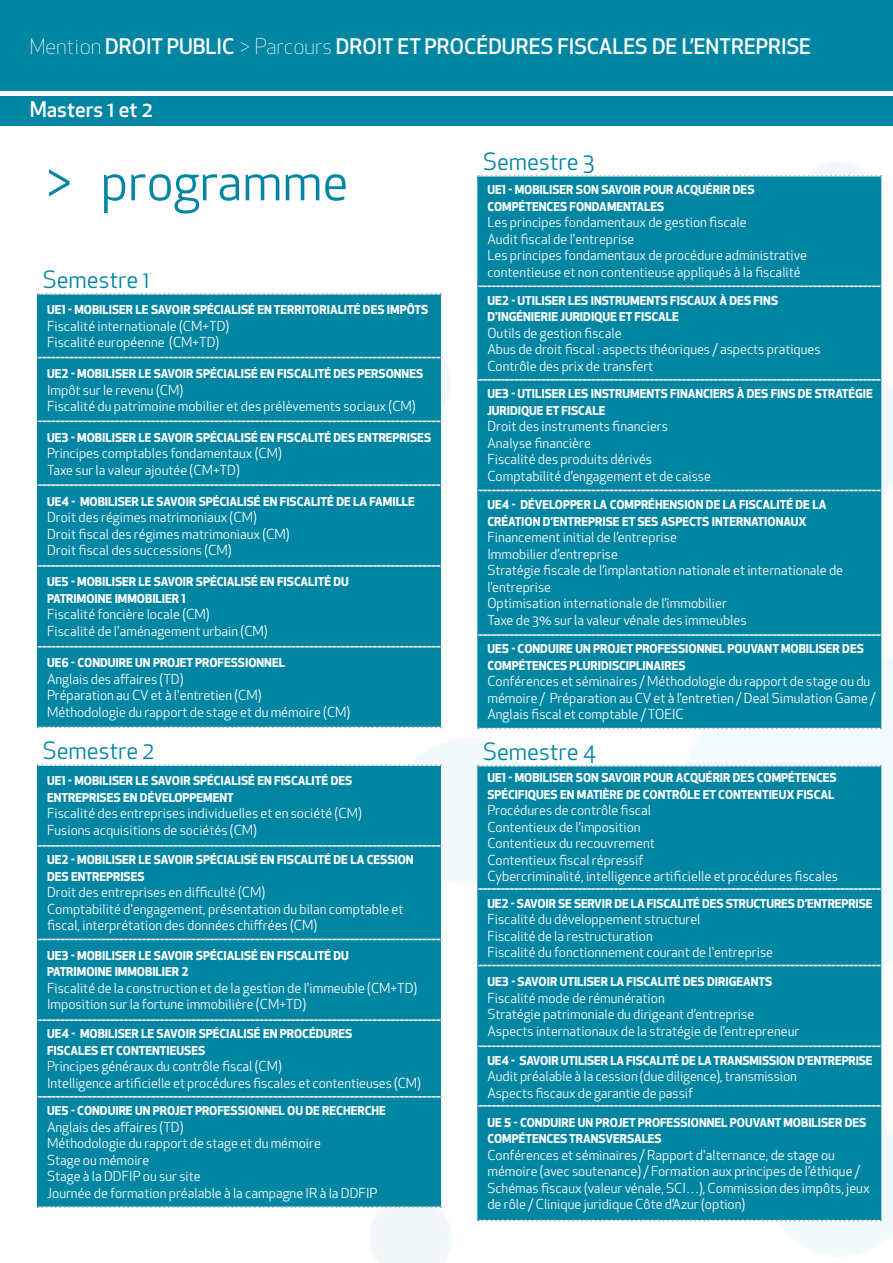
<style>
.page{position:relative;width:893px;height:1263px;background:#fff}
.page>*{position:absolute;margin:0;border:0;box-sizing:border-box;transform-origin:0 0}
.t1{font:51px "Apex New";color:#0085a3}
.t2{font:23.25px "Apex New";color:#0085a3}
.t3{font:500 21px "Apex New";color:#fff}
.t4{font:13.5px/16.5px "Apex New";color:#fff}
.t5{font:700 12px/16.5px "Apex New";color:#fff}
.s1{font-weight:300}
</style>
<div class="page">
<img style="left:191px;top:162px;width:702px;height:1101px">
<div style="left:0;top:0;width:893px;height:90px;background:#0085a3"></div>
<div style="left:0;top:96px;width:893px;height:30px;background:#0085a3"></div>
<div style="left:37px;top:294px;width:404px;height:433px;background:#0085a3"></div>
<svg style="left:38px;top:293px;width:403px;height:1px"></svg>
<svg style="left:38px;top:357px;width:403px;height:1px"></svg>
<svg style="left:38px;top:421px;width:403px;height:1px"></svg>
<svg style="left:38px;top:484px;width:403px;height:2px"></svg>
<svg style="left:38px;top:565px;width:403px;height:2px"></svg>
<svg style="left:38px;top:646px;width:403px;height:1px"></svg>
<svg style="left:38px;top:727px;width:403px;height:1px"></svg>
<div style="left:37px;top:765px;width:404px;height:442px;background:#0085a3"></div>
<svg style="left:38px;top:764px;width:403px;height:2px"></svg>
<svg style="left:38px;top:845px;width:403px;height:2px"></svg>
<svg style="left:38px;top:939px;width:403px;height:1px"></svg>
<svg style="left:38px;top:1019px;width:403px;height:2px"></svg>
<svg style="left:38px;top:1096px;width:403px;height:1px"></svg>
<svg style="left:38px;top:1206px;width:403px;height:2px"></svg>
<div style="left:477px;top:176px;width:404px;height:553px;background:#0085a3"></div>
<svg style="left:478px;top:175px;width:403px;height:1px"></svg>
<svg style="left:478px;top:286px;width:403px;height:1px"></svg>
<svg style="left:478px;top:379px;width:403px;height:2px"></svg>
<svg style="left:478px;top:490px;width:403px;height:1px"></svg>
<svg style="left:478px;top:634px;width:403px;height:2px"></svg>
<svg style="left:478px;top:728px;width:403px;height:1px"></svg>
<div style="left:477px;top:766px;width:404px;height:455px;background:#0085a3"></div>
<svg style="left:478px;top:765px;width:403px;height:1px"></svg>
<svg style="left:478px;top:888px;width:403px;height:2px"></svg>
<svg style="left:478px;top:965px;width:403px;height:1px"></svg>
<svg style="left:478px;top:1045px;width:403px;height:2px"></svg>
<svg style="left:478px;top:1105px;width:403px;height:1px"></svg>
<svg style="left:478px;top:1220px;width:403px;height:1px"></svg>
<h3 class="t3" style="left:30px;top:33px;width:783px"><span class="s1">Mention</span> DROIT PUBLIC <span class="s1">&gt; Parcours</span> DROIT ET PROCÉDURES FISCALES DE L’ENTREPRISE</h3>
<h3 class="t3" style="left:30px;top:96px;width:124px">Masters 1 et 2</h3>
<h1 class="t1" style="left:47px;top:150px;width:303px">&gt; programme</h1>
<h2 class="t2" style="left:43px;top:265px;width:109px">Semestre 1</h2>
<p class="t5" style="left:47px;top:301px;width:383px">UE1 - MOBILISER LE SAVOIR SPÉCIALISÉ EN TERRITORIALITÉ DES IMPÔTS</p>
<p class="t4" style="left:47px;top:318px;width:184px">Fiscalité internationale (CM+TD)<br>Fiscalité européenne (CM+TD)</p>
<p class="t5" style="left:47px;top:365px;width:378px">UE2 - MOBILISER LE SAVOIR SPÉCIALISÉ EN FISCALITÉ DES PERSONNES</p>
<p class="t4" style="left:47px;top:381px;width:370px">Impôt sur le revenu (CM)<br>Fiscalité du patrimoine mobilier et des prélèvements sociaux (CM)</p>
<p class="t5" style="left:47px;top:429px;width:386px">UE3 - MOBILISER LE SAVOIR SPÉCIALISÉ EN FISCALITÉ DES ENTREPRISES</p>
<p class="t4" style="left:47px;top:445px;width:236px">Principes comptables fondamentaux (CM)<br>Taxe sur la valeur ajoutée (CM+TD)</p>
<p class="t5" style="left:47px;top:493px;width:369px">UE4 - MOBILISER LE SAVOIR SPÉCIALISÉ EN FISCALITÉ DE LA FAMILLE</p>
<p class="t4" style="left:47px;top:509px;width:244px">Droit des régimes matrimoniaux (CM)<br>Droit fiscal des régimes matrimoniaux (CM)<br>Droit fiscal des successions (CM)</p>
<p class="t5" style="left:47px;top:573px;width:303px">UE5 - MOBILISER LE SAVOIR SPÉCIALISÉ EN FISCALITÉ DU<br>PATRIMOINE IMMOBILIER 1</p>
<p class="t4" style="left:47px;top:606px;width:222px">Fiscalité foncière locale (CM)<br>Fiscalité de l'aménagement urbain (CM)</p>
<p class="t5" style="left:47px;top:654px;width:239px">UE6 - CONDUIRE UN PROJET PROFESSIONNEL</p>
<p class="t4" style="left:47px;top:671px;width:305px">Anglais des affaires (TD)<br>Préparation au CV et à l'entretien (CM)<br>Méthodologie du rapport de stage et du mémoire (CM)</p>
<h2 class="t2" style="left:43px;top:736px;width:113px">Semestre 2</h2>
<p class="t5" style="left:47px;top:772px;width:307px">UE1 - MOBILISER LE SAVOIR SPÉCIALISÉ EN FISCALITÉ DES<br>ENTREPRISES EN DÉVELOPPEMENT</p>
<p class="t4" style="left:47px;top:805px;width:316px">Fiscalité des entreprises individuelles et en société (CM)<br>Fusions acquisitions de sociétés (CM)</p>
<p class="t5" style="left:47px;top:851px;width:368px">UE2 - MOBILISER LE SAVOIR SPÉCIALISÉ EN FISCALITÉ DE LA CESSION<br>DES ENTREPRISES</p>
<p class="t4" style="left:47px;top:884px;width:358px">Droit des entreprises en difficulté (CM)<br>Comptabilité d'engagement, présentation du bilan comptable et fiscal, interprétation des données chiffrées (CM)</p>
<p class="t5" style="left:47px;top:946px;width:303px">UE3 - MOBILISER LE SAVOIR SPÉCIALISÉ EN FISCALITÉ DU<br>PATRIMOINE IMMOBILIER 2</p>
<p class="t4" style="left:47px;top:979px;width:372px">Fiscalité de la construction et de la gestion de l'immeuble (CM+TD)<br>Imposition sur la fortune immobilière (CM+TD)</p>
<p class="t5" style="left:47px;top:1025px;width:307px">UE4 - MOBILISER LE SAVOIR SPÉCIALISÉ EN PROCÉDURES<br>FISCALES ET CONTENTIEUSES</p>
<p class="t4" style="left:47px;top:1058px;width:375px">Principes généraux du contrôle fiscal (CM)<br>Intelligence artificielle et procédures fiscales et contentieuses (CM)</p>
<p class="t5" style="left:47px;top:1102px;width:340px">UE5 - CONDUIRE UN PROJET PROFESSIONNEL OU DE RECHERCHE</p>
<p class="t4" style="left:47px;top:1119px;width:332px">Anglais des affaires (TD)<br>Méthodologie du rapport de stage et du mémoire<br>Stage ou mémoire<br>Stage à la DDFIP ou sur site<br>Journée de formation préalable à la campagne IR à la DDFIP</p>
<h2 class="t2" style="left:483px;top:147px;width:113px">Semestre 3</h2>
<p class="t5" style="left:487px;top:181px;width:269px">UE1 - MOBILISER SON SAVOIR POUR ACQUÉRIR DES<br>COMPÉTENCES FONDAMENTALES</p>
<p class="t4" style="left:487px;top:214px;width:321px">Les principes fondamentaux de gestion fiscale<br>Audit fiscal de l'entreprise<br>Les principes fondamentaux de procédure administrative contentieuse et non contentieuse appliqués à la fiscalité</p>
<p class="t5" style="left:487px;top:291px;width:292px">UE2 - UTILISER LES INSTRUMENTS FISCAUX À DES FINS<br>D'INGÉNIERIE JURIDIQUE ET FISCALE</p>
<p class="t4" style="left:487px;top:324px;width:335px">Outils de gestion fiscale<br>Abus de droit fiscal : aspects théoriques / aspects pratiques<br>Contrôle des prix de transfert</p>
<p class="t5" style="left:487px;top:385px;width:387px">UE3 - UTILISER LES INSTRUMENTS FINANCIERS À DES FINS DE STRATÉGIE<br>JURIDIQUE ET FISCALE</p>
<p class="t4" style="left:487px;top:418px;width:225px">Droit des instruments financiers<br>Analyse financière<br>Fiscalité des produits dérivés<br>Comptabilité d’engagement et de caisse</p>
<p class="t5" style="left:487px;top:496px;width:340px">UE4 - DÉVELOPPER LA COMPRÉHENSION DE LA FISCALITÉ DE LA<br>CRÉATION D’ENTREPRISE ET SES ASPECTS INTERNATIONAUX</p>
<p class="t4" style="left:487px;top:529px;width:357px">Financement initial de l’entreprise<br>Immobilier d’entreprise<br>Stratégie fiscale de l’implantation nationale et internationale de l’entreprise<br>Optimisation internationale de l’immobilier<br>Taxe de 3% sur la valeur vénale des immeubles</p>
<p class="t5" style="left:487px;top:640px;width:378px">UE5 - CONDUIRE UN PROJET PROFESSIONNEL POUVANT MOBILISER DES<br>COMPÉTENCES PLURIDISCIPLINAIRES</p>
<p class="t4" style="left:487px;top:673px;width:390px">Conférences et séminaires / Méthodologie du rapport de stage ou du mémoire / Préparation au CV et à l’entretien / Deal Simulation Game /<br>Anglais fiscal et comptable / TOEIC</p>
<h2 class="t2" style="left:483px;top:737px;width:114px">Semestre 4</h2>
<p class="t5" style="left:487px;top:769px;width:351px">UE1 - MOBILISER SON SAVOIR POUR ACQUÉRIR DES COMPÉTENCES<br>SPÉCIFIQUES EN MATIÈRE DE CONTRÔLE ET CONTENTIEUX FISCAL</p>
<p class="t4" style="left:487px;top:802px;width:352px">Procédures de contrôle fiscal<br>Contentieux de l’imposition<br>Contentieux du recouvrement<br>Contentieux fiscal répressif<br>Cybercriminalité, intelligence artificielle et procédures fiscales</p>
<p class="t5" style="left:487px;top:894px;width:387px">UE2 - SAVOIR SE SERVIR DE LA FISCALITÉ DES STRUCTURES D’ENTREPRISE</p>
<p class="t4" style="left:487px;top:911px;width:287px">Fiscalité du développement structurel<br>Fiscalité de la restructuration<br>Fiscalité du fonctionnement courant de l'entreprise</p>
<p class="t5" style="left:487px;top:973px;width:286px">UE3 - SAVOIR UTILISER LA FISCALITÉ DES DIRIGEANTS</p>
<p class="t4" style="left:487px;top:989px;width:313px">Fiscalité mode de rémunération<br>Stratégie patrimoniale du dirigeant d’entreprise<br>Aspects internationaux de la stratégie de l’entrepreneur</p>
<p class="t5" style="left:487px;top:1051px;width:387px">UE4 - SAVOIR UTILISER LA FISCALITÉ DE LA TRANSMISSION D’ENTREPRISE</p>
<p class="t4" style="left:487px;top:1068px;width:311px">Audit préalable à la cession (due diligence), transmission<br>Aspects fiscaux de garantie de passif</p>
<p class="t5" style="left:487px;top:1113px;width:380px">UE 5 - CONDUIRE UN PROJET PROFESSIONNEL POUVANT MOBILISER DES<br>COMPÉTENCES TRANSVERSALES</p>
<p class="t4" style="left:487px;top:1146px;width:384px">Conférences et séminaires / Rapport d'alternance, de stage ou mémoire (avec soutenance) / Formation aux principes de l’éthique / Schémas fiscaux (valeur vénale, SCI…), Commission des impôts, jeux de rôle / Clinique juridique Côte d’Azur (option)</p>
</div>
